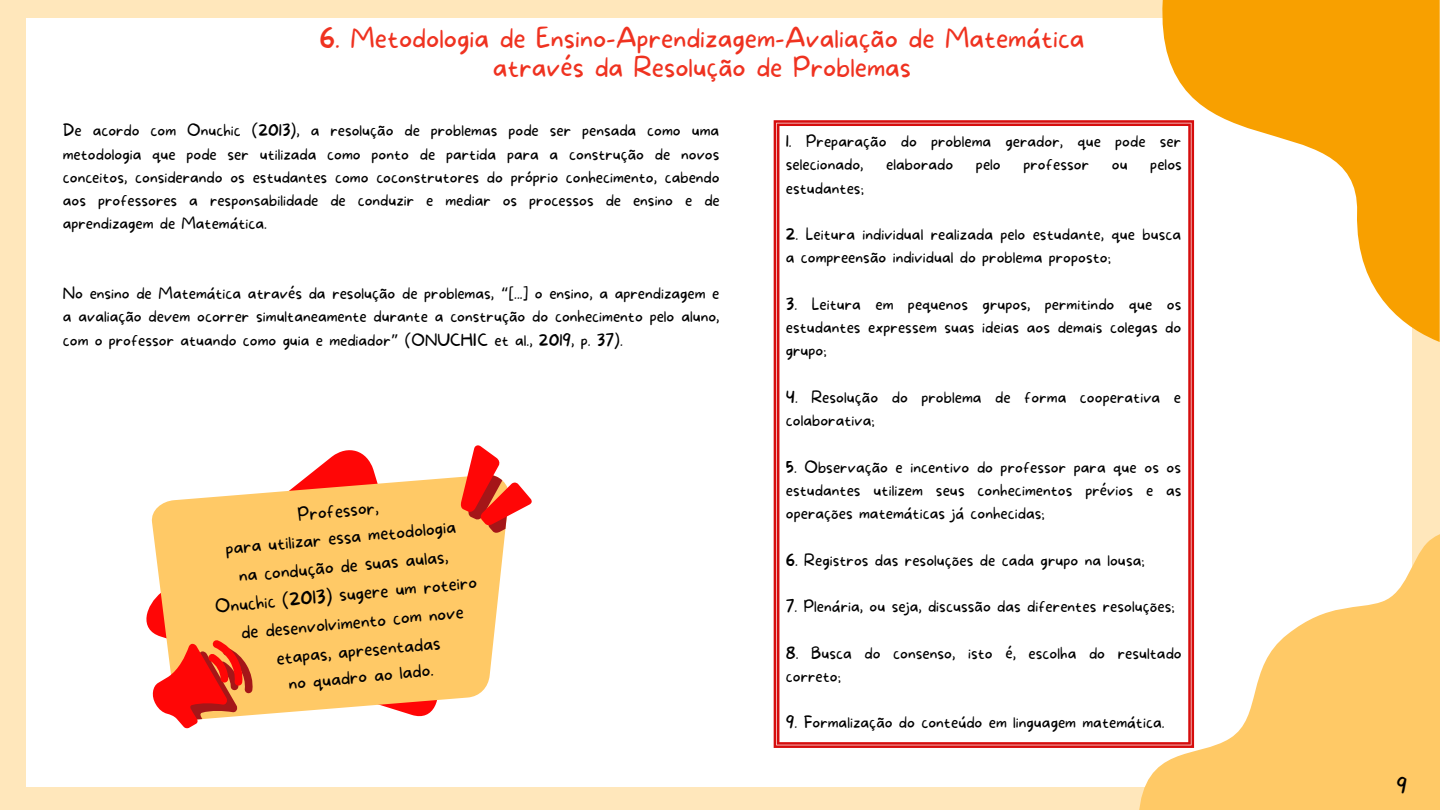
<style>
.page{position:relative;width:1440px;height:810px;background:#ffe7bb}
.page>*{position:absolute;margin:0;border:0;box-sizing:border-box;transform-origin:0 0}
.t1{font:100 27px/29.2px "More Sugar";color:#ef3220;text-align:center}
.t2{font:100 20px "More Sugar";color:#000}
.t3{font:100 18px "More Sugar";color:#000}
.t4{font:100 16px/23.2px "More Sugar";color:#000}
.s1{font-family:"Noto Sans Gurmukhi";font-weight:400}
</style>
<div class="page">
<div style="left:27px;top:18px;width:1385px;height:769px;background:#fff"></div>
<svg style="left:146px;top:450px;width:229px;height:181px"></svg>
<svg style="left:151px;top:474px;width:354px;height:243px;background:#ffca75"></svg>
<svg style="left:151px;top:640px;width:102px;height:89px"></svg>
<svg style="left:460px;top:446px;width:72px;height:87px"></svg>
<svg style="left:1139px;top:529px;width:301px;height:281px;fill:#ffc966"></svg>
<svg style="left:774px;top:120px;width:420px;height:628px"></svg>
<svg style="left:1152px;top:0;width:288px;height:342px"></svg>
<h1 class="t1" style="left:319px;top:25px;width:767px">6. Metodologia de Ensino-Aprendizagem-Avaliação de Matemática através da Resolução de Problemas</h1>
<p class="t4" style="left:63px;top:120px;width:658px;text-align:justify">De acordo com Onuchic (2013), a resolução de problemas pode ser pensada como uma metodologia que pode ser utilizada como ponto de partida para a construção de novos conceitos, considerando os estudantes como coconstrutores do próprio conhecimento, cabendo aos professores a responsabilidade de conduzir e mediar os processos de ensino e de aprendizagem de Matemática.</p>
<p class="t4" style="left:63px;top:282px;width:658px;text-align:justify">No ensino de Matemática através da resolução de problemas, <span class="s1">“</span>[...] o ensino, a aprendizagem e a avaliação devem ocorrer simultaneamente durante a construção do conhecimento pelo aluno, com o professor atuando como guia e mediador<span class="s1">”</span> (ONUCHIC et al., 2019, p. 37).</p>
<p class="t3" style="left:297px;top:504px;width:83px;rotate:-5deg">Professor,</p>
<p class="t3" style="left:225px;top:537px;width:233px;rotate:-5deg">para utilizar essa metodologia</p>
<p class="t3" style="left:238px;top:565px;width:212px;rotate:-5deg">na condução de suas aulas,</p>
<p class="t3" style="left:214px;top:595px;width:264px;rotate:-5deg">Onuchic (2013) sugere um roteiro</p>
<p class="t3" style="left:240px;top:622px;width:225px;rotate:-5deg">de desenvolvimento com nove</p>
<p class="t3" style="left:276px;top:647px;width:166px;rotate:-5deg">etapas, apresentadas</p>
<p class="t3" style="left:288px;top:672px;width:147px;rotate:-5deg">no quadro ao lado.</p>
<p class="t4" style="left:786px;top:130px;width:397px">1. Preparação do problema gerador, que pode ser selecionado,</p>
<p class="t4" style="left:886px;top:154px;width:69px">elaborado</p>
<p class="t4" style="left:976px;top:154px;width:26px">pelo</p>
<p class="t4" style="left:1024px;top:154px;width:67px">professor</p>
<p class="t4" style="left:1112px;top:154px;width:17px">ou</p>
<p class="t4" style="left:1150px;top:154px;width:33px">pelos</p>
<p class="t4" style="left:786px;top:177px;width:80px">estudantes;</p>
<p class="t4" style="left:786px;top:223px;width:397px">2. Leitura individual realizada pelo estudante, que busca a compreensão individual do problema proposto;</p>
<p class="t4" style="left:786px;top:293px;width:397px;text-align:justify">3. Leitura em pequenos grupos, permitindo que os estudantes expressem suas ideias aos demais colegas do grupo;</p>
<p class="t4" style="left:786px;top:386px;width:397px">4. Resolução do problema de forma cooperativa e colaborativa;</p>
<p class="t4" style="left:786px;top:456px;width:397px;text-align:justify">5. Observação e incentivo do professor para que os os estudantes utilizem seus conhecimentos prévios e as operações matemáticas já conhecidas;</p>
<p class="t4" style="left:786px;top:549px;width:360px">6. Registros das resoluções de cada grupo na lousa;</p>
<p class="t4" style="left:786px;top:595px;width:390px">7. Plenária, ou seja, discussão das diferentes resoluções;</p>
<p class="t4" style="left:786px;top:642px;width:397px">8. Busca do consenso, isto é, escolha do resultado correto;</p>
<p class="t4" style="left:786px;top:712px;width:380px">9. Formalização do conteúdo em linguagem matemática.</p>
<p class="t2" style="left:1397px;top:774px;width:12px">9</p>
</div>
